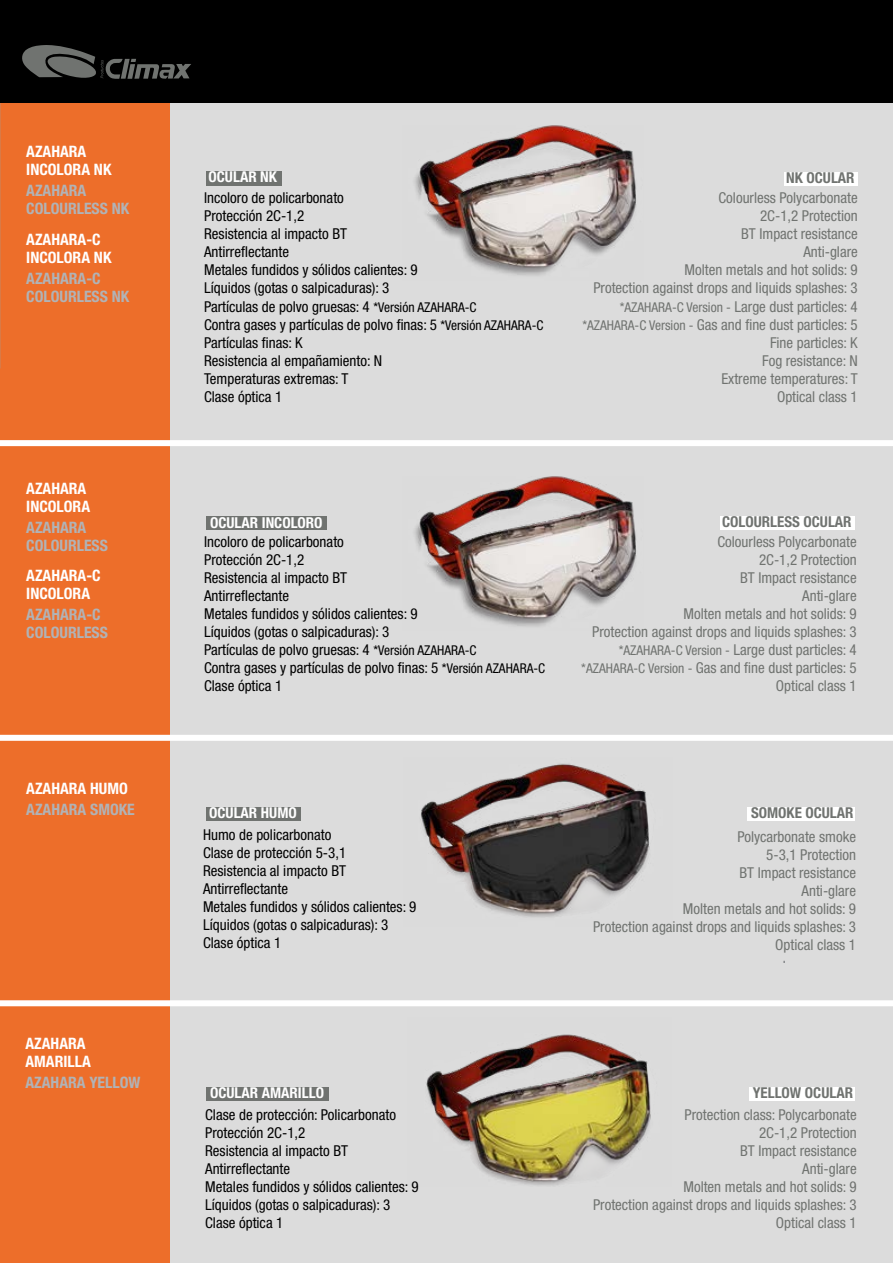
<style>
.page{position:relative;width:893px;height:1263px;background:#fff}
.page>*{position:absolute;margin:0;border:0;box-sizing:border-box;transform-origin:0 0}
.t1{font:300 condensed 21.45px "Helvetica Neue LT Std";color:#808285}
.t2{font:700 condensed 15.75px/18px "Helvetica Neue LT Std";color:#b1b3b6}
.t3{font:700 condensed 15.75px/18px "Helvetica Neue LT Std";color:#fff}
.t4{font:condensed 15px/18px "Helvetica Neue LT Std";color:#000}
.t5{font:condensed 15px/18px "Helvetica Neue LT Std";color:#707370;text-align:right}
.t6{font:700 condensed 15px "Helvetica Neue LT Std";color:#707370}
.t7{font:700 condensed 15px "Helvetica Neue LT Std";color:#fff}
.s1{font-size:13.5px}
</style>
<div class="page">
<div style="left:159px;top:101px;width:734px;height:1162px;background:#dcdcdc"></div>
<div style="left:0;top:101px;width:169px;height:1162px;background:#ed6e2a"></div>
<div style="left:0;top:0;width:893px;height:102px;background:#000"></div>
<svg style="left:22px;top:45px;width:169px;height:34px"></svg>
<img style="left:414px;top:125px;width:222px;height:151px">
<img style="left:414px;top:476px;width:222px;height:151px">
<img style="left:421px;top:763px;width:229px;height:154px">
<img style="left:426px;top:1034px;width:225px;height:152px">
<div style="left:206px;top:1087px;width:122px;height:13px;background:#707370"></div>
<div style="left:749px;top:1087px;width:106px;height:13px;background:#fff"></div>
<div style="left:747px;top:807px;width:108px;height:13px;background:#fff"></div>
<div style="left:720px;top:516px;width:134px;height:13px;background:#fff"></div>
<div style="left:784px;top:172px;width:74px;height:14px;background:#fff"></div>
<div style="left:206px;top:807px;width:94px;height:14px;background:#707370"></div>
<div style="left:206px;top:516px;width:121px;height:14px;background:#707370"></div>
<div style="left:206px;top:171px;width:75px;height:15px;background:#707370"></div>
<div style="left:0;top:735px;width:893px;height:6px;background:#fff"></div>
<div style="left:0;top:440px;width:893px;height:6px;background:#fff"></div>
<div style="left:0;top:1000px;width:893px;height:6px;background:#fff"></div>
<p class="t3" style="left:26px;top:143px;width:87px">AZAHARA<br>INCOLORA NK</p>
<p class="t2" style="left:26px;top:182px;width:104px">AZAHARA<br>COLOURLESS NK</p>
<p class="t3" style="left:26px;top:231px;width:87px">AZAHARA-C<br>INCOLORA NK</p>
<p class="t2" style="left:26px;top:270px;width:104px">AZAHARA-C<br>COLOURLESS NK</p>
<p class="t3" style="left:26px;top:480px;width:65px">AZAHARA<br>INCOLORA</p>
<p class="t2" style="left:26px;top:519px;width:83px">AZAHARA<br>COLOURLESS</p>
<p class="t3" style="left:26px;top:566px;width:76px">AZAHARA-C<br>INCOLORA</p>
<p class="t2" style="left:26px;top:605px;width:83px">AZAHARA-C<br>COLOURLESS</p>
<p class="t3" style="left:26px;top:779px;width:103px">AZAHARA HUMO</p>
<p class="t2" style="left:26px;top:800px;width:110px">AZAHARA SMOKE</p>
<p class="t3" style="left:26px;top:1034px;width:67px">AZAHARA<br>AMARILLA</p>
<p class="t2" style="left:26px;top:1073px;width:116px">AZAHARA YELLOW</p>
<p class="t7" style="left:209px;top:168px;width:70px">OCULAR NK</p>
<p class="t4" style="left:204px;top:189px;width:341px">Incoloro de policarbonato<br>Protección 2C-1,2<br>Resistencia al impacto BT<br>Antirreflectante<br>Metales fundidos y sólidos calientes: 9<br>Líquidos (gotas o salpicaduras): 3<br>Partículas de polvo gruesas: 4 <span class="s1">*Versión AZAHARA-C<br></span>Contra gases y partículas de polvo finas: 5 <span class="s1">*Versión AZAHARA-C<br></span>Partículas finas: K<br>Resistencia al empañamiento: N<br>Temperaturas extremas: T<br>Clase óptica 1</p>
<p class="t6" style="left:786px;top:169px;width:70px">NK OCULAR</p>
<p class="t5" style="left:582px;top:189px;width:277px">Colourless Polycarbonate<br>2C-1,2 Protection<br>BT Impact resistance<br>Anti-glare<br>Molten metals and hot solids: 9<br>Protection against drops and liquids splashes: 3 <span class="s1">*AZAHARA-C Version -</span> Large dust particles: 4 <span class="s1">*AZAHARA-C Version -</span> Gas and fine dust particles: 5<br>Fine particles: K<br>Fog resistance: N<br>Extreme temperatures: T<br>Optical class 1</p>
<p class="t7" style="left:210px;top:513px;width:114px">OCULAR INCOLORO</p>
<p class="t6" style="left:722px;top:513px;width:131px">COLOURLESS OCULAR</p>
<p class="t4" style="left:204px;top:533px;width:343px">Incoloro de policarbonato<br>Protección 2C-1,2<br>Resistencia al impacto BT<br>Antirreflectante<br>Metales fundidos y sólidos calientes: 9<br>Líquidos (gotas o salpicaduras): 3<br>Partículas de polvo gruesas: 4 <span class="s1">*Versión AZAHARA-C<br></span>Contra gases y partículas de polvo finas: 5 <span class="s1">*Versión AZAHARA-C<br></span>Clase óptica 1</p>
<p class="t5" style="left:581px;top:533px;width:277px">Colourless Polycarbonate<br>2C-1,2 Protection<br>BT Impact resistance<br>Anti-glare<br>Molten metals and hot solids: 9<br>Protection against drops and liquids splashes: 3 <span class="s1">*AZAHARA-C Version -</span> Large dust particles: 4 <span class="s1">*AZAHARA-C Version -</span> Gas and fine dust particles: 5<br>Optical class 1</p>
<p class="t7" style="left:209px;top:804px;width:89px">OCULAR HUMO</p>
<p class="t6" style="left:751px;top:804px;width:104px">SOMOKE OCULAR</p>
<p class="t4" style="left:203px;top:825px;width:215px">Humo de policarbonato<br>Clase de protección 5-3,1<br>Resistencia al impacto BT<br>Antirreflectante<br>Metales fundidos y sólidos calientes: 9<br>Líquidos (gotas o salpicaduras): 3<br>Clase óptica 1</p>
<p class="t5" style="left:593px;top:827px;width:264px">Polycarbonate smoke<br>5-3,1 Protection<br>BT Impact resistance<br>Anti-glare<br>Molten metals and hot solids: 9<br>Protection against drops and liquids splashes: 3<br>Optical class 1</p>
<h1 class="t1" style="left:782px;top:943px;width:7px">.</h1>
<p class="t7" style="left:210px;top:1084px;width:115px">OCULAR AMARILLO</p>
<p class="t6" style="left:753px;top:1084px;width:102px">YELLOW OCULAR</p>
<p class="t4" style="left:205px;top:1105px;width:215px">Clase de protección: Policarbonato<br>Protección 2C-1,2<br>Resistencia al impacto BT<br>Antirreflectante<br>Metales fundidos y sólidos calientes: 9<br>Líquidos (gotas o salpicaduras): 3<br>Clase óptica 1</p>
<p class="t5" style="left:593px;top:1105px;width:265px">Protection class: Polycarbonate<br>2C-1,2 Protection<br>BT Impact resistance<br>Anti-glare<br>Molten metals and hot solids: 9<br>Protection against drops and liquids splashes: 3<br>Optical class 1</p>
</div>
